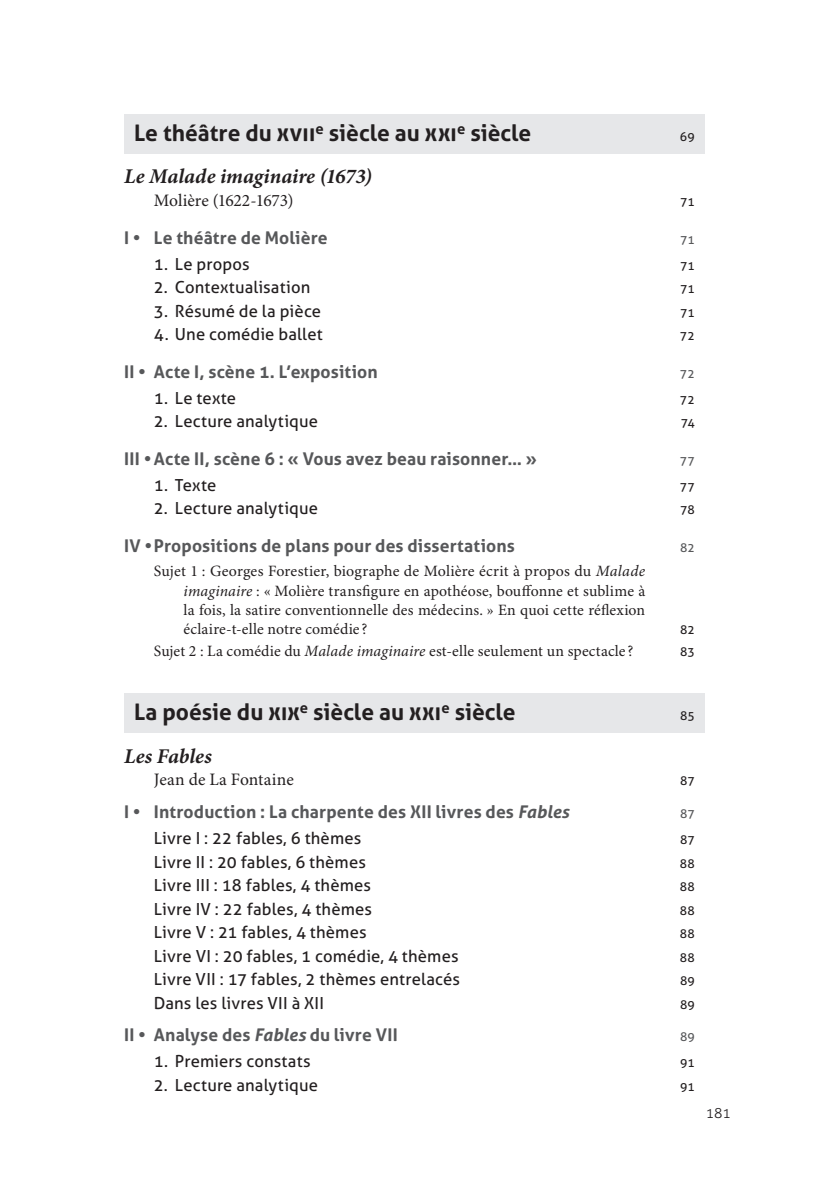
<style>
.page{position:relative;width:819px;height:1191px;background:#fff}
.page>*{position:absolute;margin:0;border:0;box-sizing:border-box;transform-origin:0 0}
.t1{font:700 22.75px "Aller";color:#231f20}
.t2{font:italic 700 21px "Minion Pro";color:#231f20}
.t3{font:700 17.5px "Aller";letter-spacing:.01em;color:#57585a}
.t4{font:17.5px "Minion Pro";letter-spacing:-.01em;color:#231f20}
.t5{font:16.62px "Aller";letter-spacing:.005em;color:#231f20}
.t6{font:15.75px/19.2px "Minion Pro";letter-spacing:.01em;color:#231f20;text-align:justify}
.t7{font:300 14px "Aller";color:#231f20}
.t8{font:12.25px "Aller";letter-spacing:.01em;color:#231f20}
.t9{font:12.25px "Aller";letter-spacing:.01em;color:#57585a}
.s1{font-style:italic}
</style>
<div class="page">
<div style="left:124px;top:114px;width:580px;height:40px;background:#e6e7e9"></div>
<div style="left:124px;top:693px;width:580px;height:40px;background:#e6e7e9"></div>
<h1 class="t1" style="left:134px;top:119px;width:399px">Le théâtre du xvii<sup>e</sup> siècle au xxi<sup>e</sup> siècle</h1>
<p class="t8" style="left:679px;top:129px;width:17px">69</p>
<p class="t2" style="left:124px;top:164px;width:249px">Le Malade imaginaire (1673)</p>
<p class="t4" style="left:154px;top:190px;width:141px">Molière (1622-1673)</p>
<p class="t8" style="left:680px;top:194px;width:16px">71</p>
<p class="t3" style="left:124px;top:227px;width:205px">I • Le théâtre de Molière</p>
<p class="t9" style="left:680px;top:232px;width:16px">71</p>
<p class="t5" style="left:154px;top:254px;width:97px">1. Le propos</p>
<p class="t8" style="left:680px;top:258px;width:16px">71</p>
<p class="t5" style="left:154px;top:277px;width:158px">2. Contextualisation</p>
<p class="t8" style="left:680px;top:281px;width:16px">71</p>
<p class="t5" style="left:154px;top:301px;width:169px">3. Résumé de la pièce</p>
<p class="t8" style="left:680px;top:305px;width:16px">71</p>
<p class="t5" style="left:154px;top:324px;width:170px">4. Une comédie ballet</p>
<p class="t8" style="left:680px;top:328px;width:16px">72</p>
<p class="t3" style="left:124px;top:361px;width:255px">II • Acte I, scène 1. L’exposition</p>
<p class="t9" style="left:680px;top:366px;width:16px">72</p>
<p class="t5" style="left:154px;top:388px;width:84px">1. Le texte</p>
<p class="t8" style="left:680px;top:392px;width:16px">72</p>
<p class="t5" style="left:154px;top:411px;width:166px">2. Lecture analytique</p>
<p class="t8" style="left:680px;top:415px;width:16px">74</p>
<p class="t3" style="left:124px;top:448px;width:414px">III •Acte II, scène 6 : « Vous avez beau raisonner… »</p>
<p class="t9" style="left:679px;top:453px;width:17px">77</p>
<p class="t5" style="left:154px;top:475px;width:64px">1. Texte</p>
<p class="t8" style="left:679px;top:479px;width:17px">77</p>
<p class="t5" style="left:154px;top:498px;width:166px">2. Lecture analytique</p>
<p class="t8" style="left:680px;top:503px;width:16px">78</p>
<p class="t3" style="left:124px;top:535px;width:392px">IV •Propositions de plans pour des dissertations</p>
<p class="t9" style="left:680px;top:540px;width:16px">82</p>
<p class="t6" style="left:184px;top:562px;width:463px;text-indent:-30px">Sujet 1 : Georges Forestier, biographe de Molière écrit à propos du <span class="s1">Malade imaginaire</span> : « Molière transfigure en apothéose, bouffonne et sublime à la fois, la satire conventionnelle des médecins. » En quoi cette réflexion éclaire-t-elle notre comédie ?</p>
<p class="t8" style="left:680px;top:622px;width:16px">82</p>
<p class="t6" style="left:154px;top:642px;width:481px">Sujet 2 : La comédie du <span class="s1">Malade imaginaire</span> est-elle seulement un spectacle ?</p>
<p class="t8" style="left:680px;top:644px;width:16px">83</p>
<h1 class="t1" style="left:134px;top:698px;width:383px">La poésie du xix<sup>e</sup> siècle au xxi<sup>e</sup> siècle</h1>
<p class="t8" style="left:680px;top:708px;width:16px">85</p>
<p class="t2" style="left:124px;top:743px;width:89px">Les Fables</p>
<p class="t4" style="left:154px;top:769px;width:141px">Jean de La Fontaine</p>
<p class="t8" style="left:680px;top:773px;width:16px">87</p>
<p class="t3" style="left:124px;top:801px;width:446px">I • Introduction : La charpente des XII livres des <span class="s1">Fables</span></p>
<p class="t9" style="left:680px;top:806px;width:16px">87</p>
<p class="t5" style="left:154px;top:828px;width:209px">Livre I : 22 fables, 6 thèmes</p>
<p class="t8" style="left:680px;top:832px;width:16px">87</p>
<p class="t5" style="left:154px;top:851px;width:213px">Livre II : 20 fables, 6 thèmes</p>
<p class="t8" style="left:679px;top:855px;width:17px">88</p>
<p class="t5" style="left:154px;top:875px;width:218px">Livre III : 18 fables, 4 thèmes</p>
<p class="t8" style="left:679px;top:879px;width:17px">88</p>
<p class="t5" style="left:154px;top:898px;width:220px">Livre IV : 22 fables, 4 thèmes</p>
<p class="t8" style="left:679px;top:902px;width:17px">88</p>
<p class="t5" style="left:154px;top:922px;width:214px">Livre V : 21 fables, 4 thèmes</p>
<p class="t8" style="left:679px;top:926px;width:17px">88</p>
<p class="t5" style="left:154px;top:945px;width:306px">Livre VI : 20 fables, 1 comédie, 4 thèmes</p>
<p class="t8" style="left:679px;top:949px;width:17px">88</p>
<p class="t5" style="left:154px;top:969px;width:307px">Livre VII : 17 fables, 2 thèmes entrelacés</p>
<p class="t8" style="left:680px;top:973px;width:16px">89</p>
<p class="t5" style="left:154px;top:992px;width:172px">Dans les livres VII à XII</p>
<p class="t8" style="left:680px;top:996px;width:16px">89</p>
<p class="t3" style="left:124px;top:1024px;width:275px">II • Analyse des <span class="s1">Fables</span> du livre VII</p>
<p class="t9" style="left:680px;top:1029px;width:16px">89</p>
<p class="t5" style="left:154px;top:1051px;width:158px">1. Premiers constats</p>
<p class="t8" style="left:680px;top:1055px;width:16px">91</p>
<p class="t5" style="left:154px;top:1074px;width:166px">2. Lecture analytique</p>
<p class="t8" style="left:680px;top:1078px;width:16px">91</p>
<p class="t7" style="left:706px;top:1104px;width:26px">181</p>
</div>
